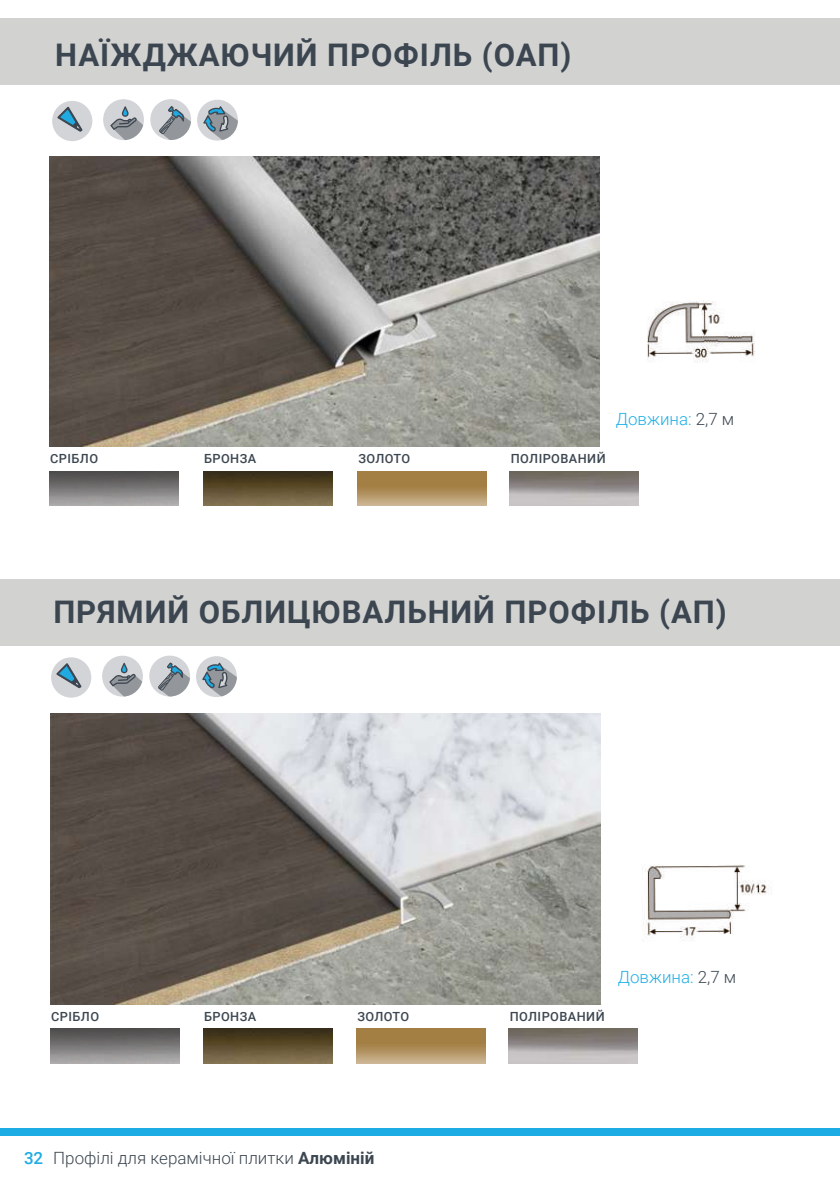
<style>
.page{position:relative;width:840px;height:1191px;background:#fff}
.page>*{position:absolute;margin:0;border:0;box-sizing:border-box;transform-origin:0 0}
.t1{font:700 31.2px "Roboto";letter-spacing:.03em;color:#3c4650}
.t2{font:300 16.8px "Roboto";color:#3c4650}
.t3{font:300 16.8px "Roboto";color:#1fafe5}
.t4{font:500 12.6px "Roboto";letter-spacing:.035em;color:#3c4650}
.s1{color:#3c4650}
.s2{font-weight:500;color:#1dace3}
.s3{font-weight:700}
</style>
<div class="page">
<div style="left:0;top:579px;width:839px;height:66px;background:#d2d2d1"></div>
<div style="left:0;top:18px;width:839px;height:66px;background:#d2d2d1"></div>
<img style="left:643px;top:865px;width:126px;height:75px">
<img style="left:51px;top:713px;width:549px;height:291px">
<img style="left:647px;top:300px;width:108px;height:63px">
<img style="left:50px;top:156px;width:549px;height:291px">
<img style="left:203px;top:471px;width:129px;height:35px">
<img style="left:50px;top:471px;width:128px;height:35px">
<img style="left:357px;top:471px;width:129px;height:35px">
<img style="left:509px;top:471px;width:129px;height:35px">
<img style="left:203px;top:1029px;width:129px;height:34px">
<img style="left:51px;top:1029px;width:128px;height:34px">
<img style="left:356px;top:1029px;width:129px;height:34px">
<img style="left:508px;top:1029px;width:129px;height:34px">
<div style="left:103px;top:99px;width:41px;height:41px;background:#d3d4d8;border-radius:50%"></div>
<svg style="left:110px;top:106px;width:34px;height:34px"></svg>
<div style="left:197px;top:100px;width:41px;height:41px;background:#d3d4d8;border-radius:50%"></div>
<svg style="left:203px;top:106px;width:35px;height:35px"></svg>
<div style="left:150px;top:99px;width:41px;height:41px;background:#d3d4d8;border-radius:50%"></div>
<svg style="left:159px;top:106px;width:32px;height:34px"></svg>
<div style="left:52px;top:101px;width:40px;height:40px;background:#d3d4d8;border-radius:50%"></div>
<svg style="left:57px;top:106px;width:25px;height:26px"></svg>
<div style="left:102px;top:655px;width:41px;height:41px;background:#d3d4d8;border-radius:50%"></div>
<svg style="left:109px;top:663px;width:34px;height:33px"></svg>
<div style="left:196px;top:656px;width:41px;height:41px;background:#d3d4d8;border-radius:50%"></div>
<svg style="left:202px;top:662px;width:35px;height:35px"></svg>
<div style="left:149px;top:655px;width:41px;height:41px;background:#d3d4d8;border-radius:50%"></div>
<svg style="left:158px;top:662px;width:32px;height:34px"></svg>
<div style="left:51px;top:657px;width:40px;height:40px;background:#d3d4d8;border-radius:50%"></div>
<svg style="left:56px;top:663px;width:25px;height:25px"></svg>
<div style="left:0;top:1128px;width:839px;height:7px;background:#1dace3"></div>
<h1 class="t1" style="left:55px;top:42px;width:517px">НАЇЖДЖАЮЧИЙ ПРОФІЛЬ (ОАП)</h1>
<p class="t4" style="left:50px;top:453px;width:49px">СРІБЛО</p>
<p class="t4" style="left:204px;top:453px;width:54px">БРОНЗА</p>
<p class="t4" style="left:358px;top:453px;width:53px">ЗОЛОТО</p>
<p class="t4" style="left:510px;top:453px;width:96px">ПОЛІРОВАНИЙ</p>
<h2 class="t3" style="left:615px;top:412px;width:120px">Довжина: <span class="s1">2,7 м</span></h2>
<h1 class="t1" style="left:53px;top:600px;width:674px">ПРЯМИЙ ОБЛИЦЮВАЛЬНИЙ ПРОФІЛЬ (АП)</h1>
<p class="t4" style="left:51px;top:1011px;width:49px">СРІБЛО</p>
<p class="t4" style="left:204px;top:1011px;width:54px">БРОНЗА</p>
<p class="t4" style="left:357px;top:1011px;width:53px">ЗОЛОТО</p>
<p class="t4" style="left:509px;top:1011px;width:96px">ПОЛІРОВАНИЙ</p>
<h2 class="t3" style="left:617px;top:970px;width:120px">Довжина: <span class="s1">2,7 м</span></h2>
<h2 class="t2" style="left:24px;top:1151px;width:351px"><span class="s2">32</span> Профілі для керамічної плитки <span class="s3">Алюміній</span></h2>
</div>
